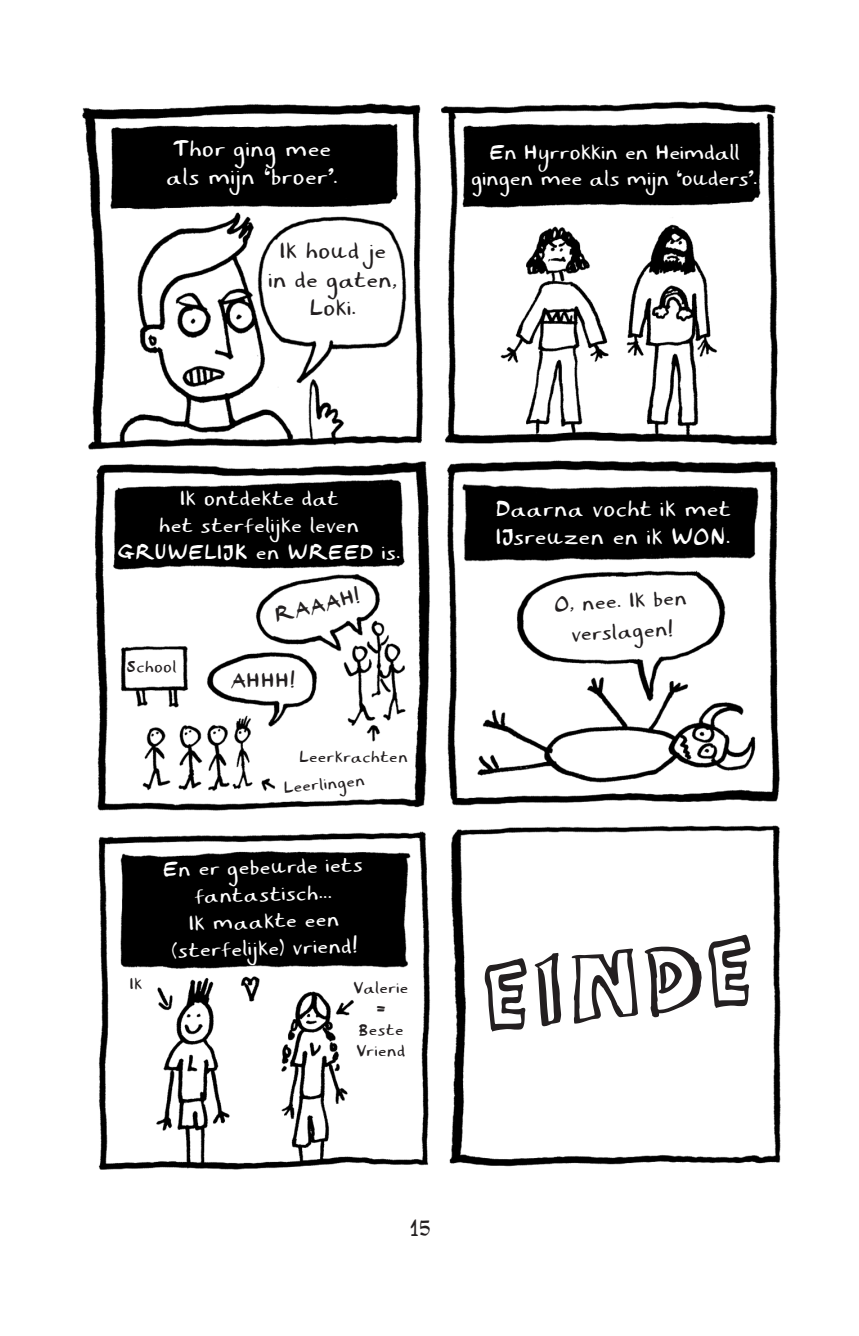
<style>
.page{position:relative;width:859px;height:1336px;background:#fff}
.page>*{position:absolute;margin:0;border:0;box-sizing:border-box;transform-origin:0 0}
.t1{font:95.85px "WB Loki Openface";color:#231f20}
.t2{font:22.72px/28.1px "WB Loki";letter-spacing:.015em;color:#fff;text-align:center}
.t3{font:22.72px/28.1px "WB Loki";letter-spacing:.025em;color:#231f20;text-align:center}
.t4{font:21.15px/27px "WB Loki";letter-spacing:.005em;color:#fff;text-align:center}
.t5{font:21.15px/30.4px "WB Loki";color:#231f20;text-align:center}
.t6{font:16.43px/21.2px "WB Loki";letter-spacing:.03em;color:#231f20;text-align:center}
</style>
<div class="page">
<img style="left:82px;top:101px;width:699px;height:1069px">
<p class="t2" style="left:166px;top:134px;width:173px">Thor ging mee als mijn ‘broer’.</p>
<p class="t3" style="left:268px;top:236px;width:130px">Ik houd je in de gaten,<br>Loki.</p>
<p class="t4" style="left:471px;top:139px;width:287px;line-height:25.7px">En Hyrrokkin en Heimdall gingen mee als mijn ‘ouders’.</p>
<p class="t4" style="left:117px;top:484px;width:284px">Ik ontdekte dat<br>het sterfelijke leven<br>GRUWELIJK en WREED is.</p>
<p class="t2" style="left:495px;top:493px;width:237px;text-align:left">Daarna vocht ik met<br>IJsreuzen en ik WON.</p>
<p class="t6" style="left:126px;top:655px;width:51px">School</p>
<p class="t5" style="left:271px;top:599px;width:88px;rotate:-13deg">RAAAH!</p>
<p class="t5" style="left:231px;top:664px;width:66px">AHHH!</p>
<p class="t6" style="left:299px;top:745px;width:110px">Leerkrachten</p>
<p class="t6" style="left:282px;top:777px;width:83px;rotate:-6deg">Leerlingen</p>
<p class="t4" style="left:162px;top:854px;width:201px;rotate:-1deg">En er gebeurde iets fantastisch...<br>Ik maakte een (sterfelijke) vriend!</p>
<p class="t6" style="left:129px;top:972px;width:14px">Ik</p>
<p class="t6" style="left:353px;top:976px;width:56px">Valerie =<br>Beste<br>Vriend</p>
<p class="t5" style="left:553px;top:588px;width:134px;rotate:-3deg">O, nee. Ik ben verslagen!</p>
<h1 class="t1" style="left:475px;top:948px;width:279px;rotate:-6deg">EINDE</h1>
<p class="t3" style="left:410px;top:1213px;width:22px">15</p>
</div>
